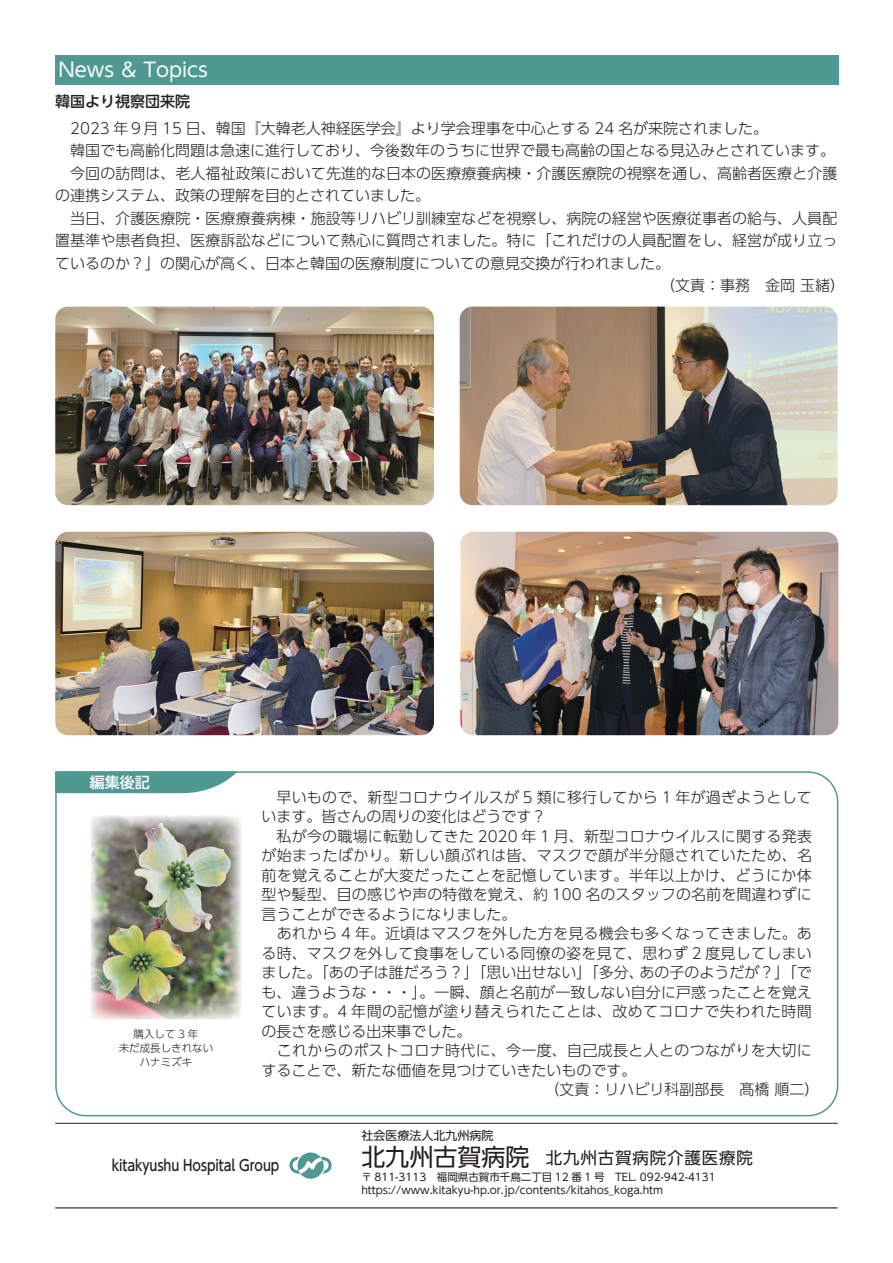
<style>
.page{position:relative;width:893px;height:1263px;background:#fff}
.page>*{position:absolute;margin:0;border:0;box-sizing:border-box;transform-origin:0 0}
.t1{font:24px "UD Shin Go Pr 6";color:#231f20}
.t2{font:19.5px "UD Shin Go Pr 6";color:#fff}
.t3{font:16.5px "UD Shin Go Pr 6";letter-spacing:.05em;color:#231f20}
.t4{font:300 15px "UD Shin Go Pr 6";letter-spacing:.005em;color:#231f20}
.t5{font:300 15px "UD Shin Go Pr 6";letter-spacing:.025em;color:#231f20}
.t6{font:500 15px "UD Shin Go Pr 6";letter-spacing:-.01em;color:#231f20;scale:.85 1}
.t7{font:500 15px "UD Shin Go Pr 6";letter-spacing:-.01em;color:#231f20}
.t8{font:500 15px "UD Shin Go Pr 6";color:#fff}
.t9{font:12px "UD Shin Go Pr 6";color:#231f20}
.t10{font:10.5px/13.5px "UD Shin Go Pr 6";color:#231f20}
.t11{font:300 10.5px/14.2px "UD Shin Go Pr 6";color:#231f20;text-align:center}
</style>
<div class="page">
<svg style="left:55px;top:771px;width:784px;height:346px"></svg>
<svg style="left:55px;top:771px;width:183px;height:22px;background:#60a29d"></svg>
<div style="left:55px;top:55px;width:783px;height:30px;background:#509993"></div>
<img style="left:90px;top:815px;width:152px;height:205px">
<img style="left:460px;top:532px;width:378px;height:203px">
<img style="left:460px;top:307px;width:378px;height:198px">
<img style="left:55px;top:532px;width:379px;height:203px">
<img style="left:55px;top:307px;width:379px;height:198px">
<hr style="left:55px;top:1207px;width:783px;height:1px;background:#000">
<hr style="left:55px;top:1123px;width:783px;height:1px;background:#231f20">
<svg style="left:298px;top:1152px;width:26px;height:27px"></svg>
<svg style="left:289px;top:1156px;width:43px;height:17px"></svg>
<h2 class="t2" style="left:59px;top:54px;width:151px">News ＆ Topics</h2>
<p class="t7" style="left:55px;top:89px;width:136px">韓国より視察団来院</p>
<p class="t4" style="left:55px;top:116px;width:714px">　2023 年９月 15 日、韓国『大韓老人神経医学会』より学会理事を中心とする 24 名が来院されました。</p>
<p class="t4" style="left:55px;top:138px;width:782px">　韓国でも高齢化問題は急速に進行しており、今後数年のうちに世界で最も高齢の国となる見込みとされています。</p>
<p class="t4" style="left:55px;top:161px;width:784px">　今回の訪問は、老人福祉政策において先進的な日本の医療療養病棟・介護医療院の視察を通し、高齢者医療と介護</p>
<p class="t4" style="left:55px;top:183px;width:376px">の連携システム、政策の理解を目的とされていました。</p>
<p class="t4" style="left:55px;top:206px;width:784px">　当日、介護医療院・医療療養病棟・施設等リハビリ訓練室などを視察し、病院の経営や医療従事者の給与、人員配</p>
<p class="t4" style="left:55px;top:228px;width:784px">置基準や患者負担、医療訴訟などについて熱心に質問されました。特に「これだけの人員配置をし、経営が成り立っ</p>
<p class="t4" style="left:55px;top:251px;width:616px">ているのか？」の関心が高く、日本と韓国の医療制度についての意見交換が行われました。</p>
<p class="t4" style="left:660px;top:273px;width:186px">（文責：事務　金岡 玉緒）</p>
<p class="t8" style="left:90px;top:770px;width:62px">編集後記</p>
<p class="t11" style="left:119px;top:1026px;width:96px">購入して 3 年<br>未だ成長しきれないハナミズキ</p>
<p class="t4" style="left:277px;top:785px;width:537px">早いもので、新型コロナウイルスが 5 類に移行してから 1 年が過ぎようとして</p>
<p class="t4" style="left:261px;top:805px;width:286px">います。皆さんの周りの変化はどうです？</p>
<p class="t4" style="left:261px;top:824px;width:552px">　私が今の職場に転勤してきた 2020 年 1 月、新型コロナウイルスに関する発表</p>
<p class="t4" style="left:261px;top:844px;width:552px">が始まったばかり。新しい顔ぶれは皆、マスクで顔が半分隠されていたため、名</p>
<p class="t4" style="left:261px;top:863px;width:552px">前を覚えることが大変だったことを記憶しています。半年以上かけ、どうにか体</p>
<p class="t4" style="left:261px;top:883px;width:552px">型や髪型、目の感じや声の特徴を覚え、約 100 名のスタッフの名前を間違わずに</p>
<p class="t4" style="left:261px;top:902px;width:256px">言うことができるようになりました。</p>
<p class="t4" style="left:261px;top:922px;width:552px">　あれから 4 年。近頃はマスクを外した方を見る機会も多くなってきました。あ</p>
<p class="t4" style="left:261px;top:941px;width:552px">る時、マスクを外して食事をしている同僚の姿を見て、思わず 2 度見してしまい</p>
<p class="t4" style="left:261px;top:961px;width:552px">ました。「あの子は誰だろう？」「思い出せない」「多分、あの子のようだが？」「で</p>
<p class="t4" style="left:261px;top:980px;width:552px">も、違うような・・・」。一瞬、顔と名前が一致しない自分に戸惑ったことを覚え</p>
<p class="t5" style="left:261px;top:1000px;width:552px">ています。4 年間の記憶が塗り替えられたことは、改めてコロナで失われた時間</p>
<p class="t4" style="left:261px;top:1019px;width:211px">の長さを感じる出来事でした。</p>
<p class="t4" style="left:261px;top:1039px;width:552px">　これからのポストコロナ時代に、今一度、自己成長と人とのつながりを大切に</p>
<p class="t4" style="left:261px;top:1058px;width:376px">することで、新たな価値を見つけていきたいものです。</p>
<p class="t4" style="left:544px;top:1078px;width:276px">（文責：リハビリ科副部長　髙橋 順二）</p>
<p class="t6" style="left:112px;top:1153px;width:199px">kitakyushu Hospital Group</p>
<p class="t9" style="left:361px;top:1126px;width:133px">社会医療法人北九州病院</p>
<h1 class="t1" style="left:361px;top:1137px;width:169px">北九州古賀病院</h1>
<p class="t3" style="left:546px;top:1144px;width:209px">北九州古賀病院介護医療院</p>
<p class="t10" style="left:361px;top:1170px;width:356px">〒 811-3113　福岡県古賀市千鳥二丁目 12 番 1 号　TEL. 092-942-4131 https://www.kitakyu-hp.or.jp/contents/kitahos_koga.htm</p>
</div>
